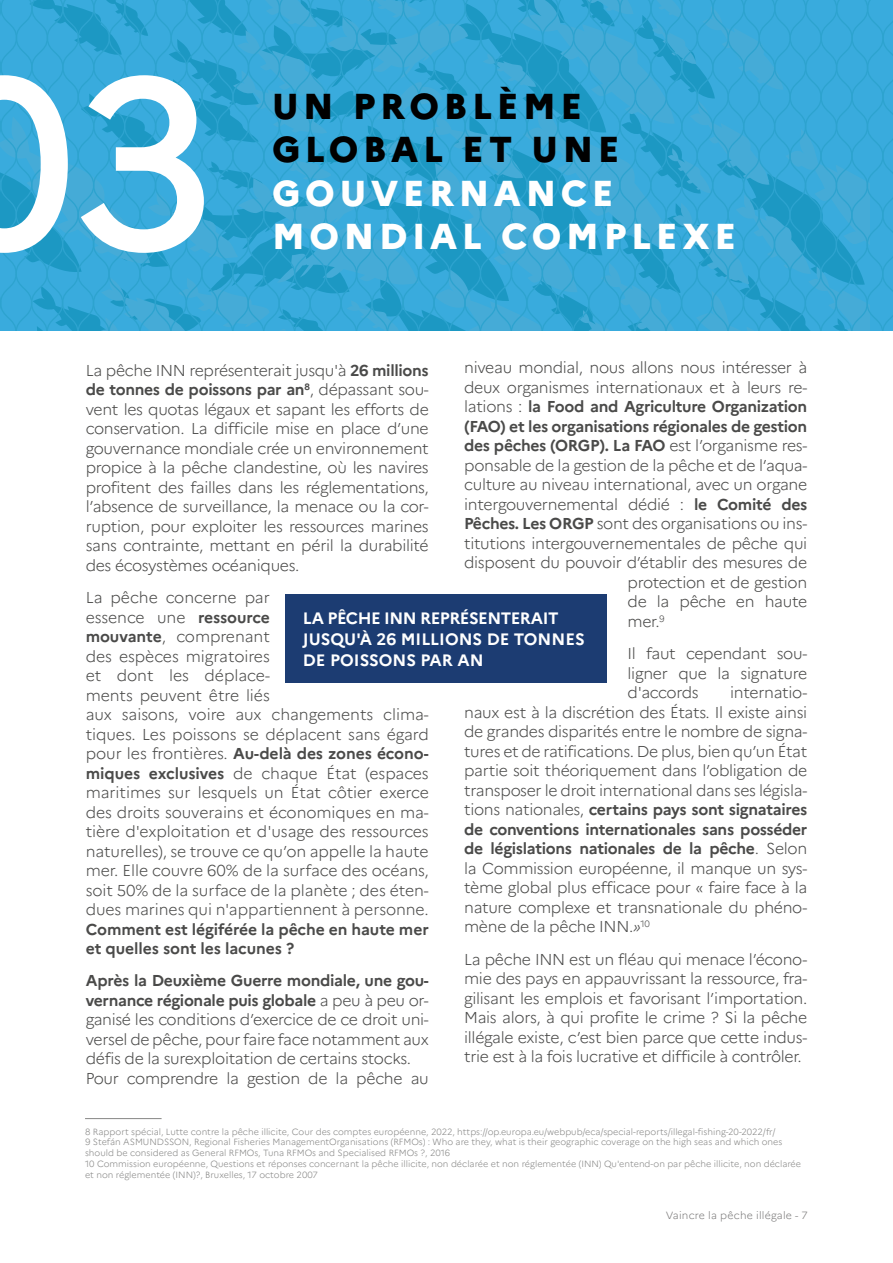
<style>
.page{position:relative;width:893px;height:1263px;background:#fff}
.page>*{position:absolute;margin:0;border:0;box-sizing:border-box;transform-origin:0 0}
.t1{font:500 240px "Marianne";color:#fff}
.t2{font:800 36px/43.2px "Marianne";letter-spacing:.13em;color:#fff}
.t3{font:800 36px/43.2px "Marianne";letter-spacing:.13em;color:#000}
.t4{font:700 16.5px/21px "Marianne";color:#fff}
.t5{font:300 15.75px/19.5px "Marianne";letter-spacing:-.02em;color:#4a4a49;text-align:justify}
.t6{font:700 15.75px/19.5px "Marianne";letter-spacing:-.02em;color:#4a4a49}
.t7{font:300 10.5px "Marianne";letter-spacing:.02em;color:#7c7b7b}
.t8{font:300 9px/10.8px "Marianne";color:#878786}
.s1{font-weight:300}
.s2{font-weight:700}
.s3{font-style:italic}
</style>
<div class="page">
<hr style="left:85px;top:1118px;width:77px;height:1px;background:#878786">
<svg style="left:0;top:0;width:893px;height:331px;background:#35a6d5"></svg>
<div style="left:286px;top:594px;width:321px;height:89px;background:#1c3c72"></div>
<h1 class="t1" style="left:-68px;top:68px;width:286px">03</h1>
<h2 class="t3" style="left:272px;top:86px;width:349px">UN PROBLÈME<br>GLOBAL ET UNE</h2>
<h2 class="t2" style="left:272px;top:172px;width:465px">GOUVERNANCE<br>MONDIAL COMPLEXE</h2>
<p class="t5" style="left:464px;top:359px;width:345px">niveau mondial, nous allons nous intéresser à</p>
<p class="t5" style="left:464px;top:378px;width:345px">deux organismes internationaux et à leurs re-</p>
<p class="t6" style="left:464px;top:398px;width:345px"><span class="s1">lations :</span> la Food and Agriculture Organization</p>
<p class="t6" style="left:464px;top:417px;width:345px">(FAO) et les organisations régionales de gestion</p>
<p class="t6" style="left:464px;top:437px;width:345px">des pêches (ORGP). La FAO <span class="s1">est l’organisme res-</span></p>
<p class="t5" style="left:464px;top:456px;width:345px">ponsable de la gestion de la pêche et de l’aqua-</p>
<p class="t5" style="left:464px;top:476px;width:345px">culture au niveau international, avec un organe</p>
<p class="t5" style="left:464px;top:495px;width:345px">intergouvernemental dédié : <span class="s2">le Comité des</span></p>
<p class="t5" style="left:464px;top:515px;width:345px"><span class="s2">Pêches. Les ORGP</span> sont des organisations ou ins-</p>
<p class="t5" style="left:464px;top:534px;width:345px">titutions intergouvernementales de pêche qui</p>
<p class="t5" style="left:464px;top:554px;width:345px">disposent du pouvoir d’établir des mesures de</p>
<p class="t5" style="left:628px;top:573px;width:181px">protection et de gestion</p>
<p class="t5" style="left:628px;top:593px;width:181px">de la pêche en haute</p>
<p class="t5" style="left:628px;top:612px;width:38px">mer.<sup>9</sup></p>
<p class="t5" style="left:628px;top:644px;width:181px">Il faut cependant sou&shy;ligner que la signature d'accords</p>
<p class="t5" style="left:86px;top:361px;width:345px">La pêche INN représenterait jusqu'à <span class="s2">26 millions de tonnes de poissons par an</span><sup>8</sup>, dépassant sou&shy;vent les quotas légaux et sapant les efforts de conservation. La difficile mise en place d’une gouvernance mondiale crée un environnement propice à la pêche clandestine, où les navires profitent des failles dans les réglementations, l’absence de surveillance, la menace ou la cor&shy;ruption, pour exploiter les ressources marines sans contrainte, mettant en péril la durabilité des écosystèmes océaniques.</p>
<p class="t5" style="left:86px;top:588px;width:345px;text-align:left">La pêche concerne par<br>essence une <span class="s2">ressource<br>mouvante</span>, comprenant<br>des espèces migratoires<br>et dont les déplace-<br>ments peuvent être liés<br>aux saisons, voire aux changements clima&shy;tiques. Les poissons se déplacent sans égard pour les frontières. <span class="s2">Au-delà des zones écono&shy;miques exclusives</span> de chaque État (espaces maritimes sur lesquels un État côtier exerce des droits souverains et économiques en ma&shy;tière d'exploitation et d'usage des ressources naturelles), se trouve ce qu’on appelle la haute mer. Elle couvre 60% de la surface des océans, soit 50% de la surface de la planète ; des éten&shy;dues marines qui n'appartiennent à personne.</p>
<p class="t6" style="left:86px;top:920px;width:345px">Comment est légiférée la pêche en haute mer et quelles sont les lacunes ?</p>
<p class="t5" style="left:86px;top:971px;width:345px;text-align:left"><span class="s2">Après la Deuxième Guerre mondiale, une gou&shy;vernance régionale puis globale</span> a peu à peu or&shy;ganisé les conditions d’exercice de ce droit uni&shy;versel de pêche, pour faire face notamment aux défis de la surexploitation de certains stocks.<br>Pour comprendre la gestion de la pêche au</p>
<p class="t4" style="left:303px;top:608px;width:283px">LA PÊCHE INN REPRÉSENTERAIT<br>JUSQU'À 26 MILLIONS DE TONNES<br>DE POISSONS PAR AN</p>
<p class="t5" style="left:464px;top:683px;width:345px;text-indent:266px">internatio&shy;naux est à la discrétion des États. Il existe ainsi de grandes disparités entre le nombre de signa&shy;tures et de ratifications. De plus, bien qu’un État partie soit théoriquement dans l’obligation de transposer le droit international dans ses législa&shy;tions nationales, <span class="s2">certains pays sont signataires de conventions internationales sans posséder de législations nationales de la pêche</span>. Selon la Commission européenne, il manque un sys&shy;tème global plus efficace pour « faire face à la nature complexe et transnationale du phéno&shy;mène de la pêche INN.<span class="s3">»</span><sup>10</sup></p>
<p class="t5" style="left:464px;top:950px;width:345px">La pêche INN est un fléau qui menace l’écono&shy;mie des pays en appauvrissant la ressource, fra&shy;gilisant les emplois et favorisant l’importation.<br>Mais alors, à qui profite le crime ? Si la pêche illégale existe, c’est bien parce que cette indus&shy;trie est à la fois lucrative et difficile à contrôler.</p>
<p class="t8" style="left:85px;top:1126px;width:717px">8 Rapport spécial, Lutte contre la pêche illicite, Cour des comptes européenne, 2022, https://op.europa.eu/webpub/eca/special-reports/illegal-fishing-20-2022/fr/<br>9 Stefán ASMUNDSSON, Regional Fisheries ManagementOrganisations (RFMOs) : Who are they, what is their geographic coverage on the high seas and which ones should be considered as General RFMOs, Tuna RFMOs and Specialised RFMOs ?, 2016<br>10 Commission européenne, Questions et réponses concernant la pêche illicite, non déclarée et non réglementée (INN) Qu'entend-on par pêche illicite, non déclarée et non réglementée (INN)?, Bruxelles, 17 octobre 2007</p>
<p class="t7" style="left:666px;top:1209px;width:144px">Vaincre la pêche illégale - 7</p>
</div>
